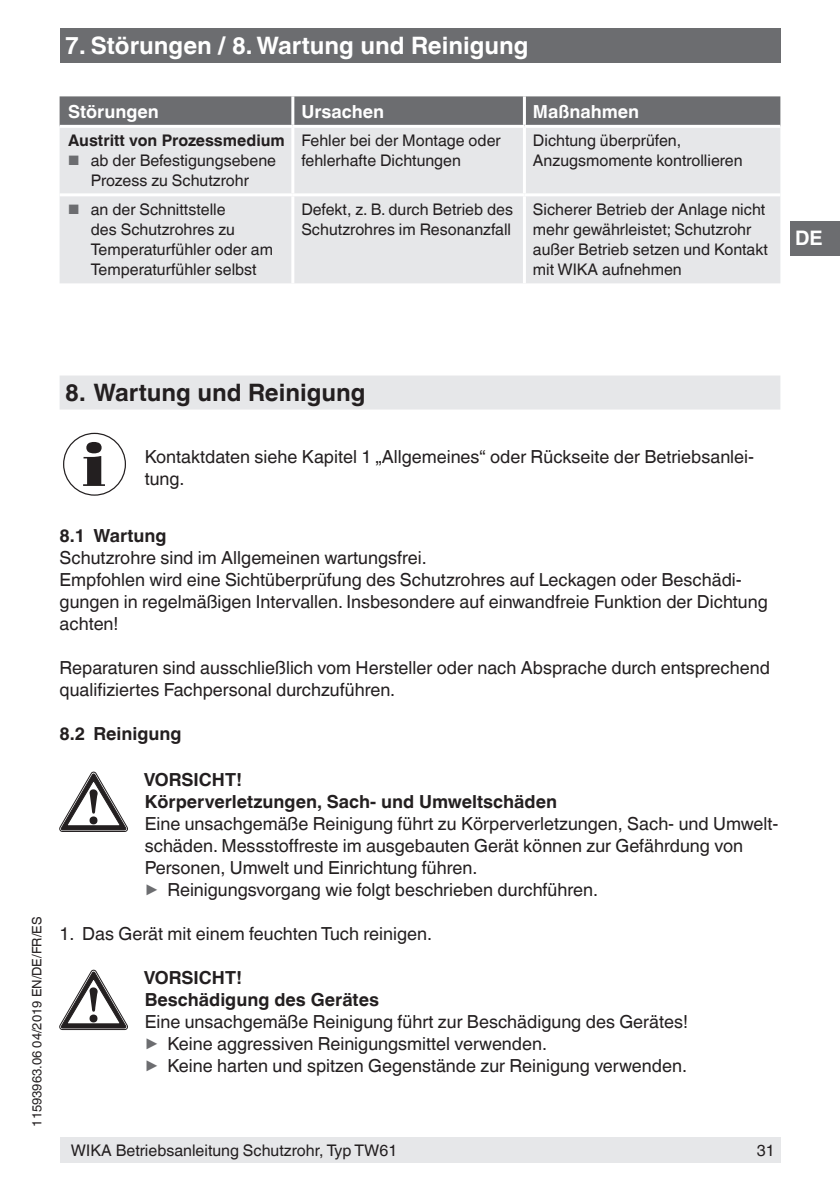
<style>
.page{position:relative;width:840px;height:1191px;background:#fff}
.page>*{position:absolute;margin:0;border:0;box-sizing:border-box;transform-origin:0 0}
.t1{font:700 24px "Helvetica World";color:#fff}
.t2{font:700 24px "Helvetica World";color:#231f20}
.t3{font:700 20px "Helvetica World";color:#fff}
.t4{font:18px/22px "Helvetica World";color:#231f20}
.t5{font:700 18px/22px "Helvetica World";color:#231f20}
.t6{font:700 18px "Helvetica World";color:#fff}
.t7{font:16px/20px "Helvetica World";color:#231f20}
.t8{font:700 16px "Helvetica World";color:#231f20}
.t9{font:13px "Helvetica World";color:#231f20}
.s1{font-size:13.6px;color:#6c6d70}
.s2{font-size:17.8px;color:#6c6d70}
</style>
<div class="page">
<div style="left:60px;top:1137px;width:720px;height:25px;background:#e6e7e9"></div>
<div style="left:60px;top:28px;width:720px;height:34px;background:#6c6d70"></div>
<div style="left:790px;top:221px;width:49px;height:34px;background:#6c6d70"></div>
<div style="left:60px;top:375px;width:720px;height:34px;background:#e6e7e9"></div>
<svg style="left:60px;top:96px;width:720px;height:29px;background:#6f7072"></svg>
<div style="left:60px;top:128px;width:720px;height:155px;background:#e6e7e9"></div>
<div style="left:60px;top:196px;width:462px;height:87px;background:#e6e7e9"></div>
<hr style="left:291px;top:96px;width:3px;height:29px;background:#fff">
<hr style="left:522px;top:96px;width:3px;height:29px;background:#fff">
<hr style="left:291px;top:128px;width:3px;height:65px;background:#fff">
<hr style="left:522px;top:128px;width:3px;height:65px;background:#fff">
<hr style="left:60px;top:193px;width:233px;height:3px;background:#fff">
<hr style="left:293px;top:193px;width:231px;height:3px;background:#fff">
<hr style="left:291px;top:196px;width:3px;height:87px;background:#fff">
<hr style="left:524px;top:193px;width:256px;height:3px;background:#fff">
<hr style="left:522px;top:196px;width:3px;height:87px;background:#fff">
<svg style="left:83px;top:442px;width:22px;height:44px"></svg>
<div style="left:63px;top:433px;width:63px;height:63px;border:1px solid #231f20;border-radius:50%"></div>
<svg style="left:60px;top:772px;width:67px;height:59px"></svg>
<svg style="left:60px;top:970px;width:67px;height:59px"></svg>
<h1 class="t1" style="left:65px;top:32px;width:464px">7. Störungen / 8. Wartung und Reinigung</h1>
<p class="t6" style="left:68px;top:101px;width:92px">Störungen</p>
<p class="t6" style="left:301px;top:101px;width:84px">Ursachen</p>
<p class="t6" style="left:532px;top:101px;width:108px">Maßnahmen</p>
<p class="t8" style="left:68px;top:131px;width:218px">Austritt von Prozessmedium</p>
<p class="t7" style="left:68px;top:151px;width:209px;text-align:center"><span class="s1">■</span> ab der Befestigungsebene<br>Prozess zu Schutzrohr</p>
<p class="t7" style="left:301px;top:131px;width:201px">Fehler bei der Montage oder fehlerhafte Dichtungen</p>
<p class="t7" style="left:532px;top:131px;width:211px">Dichtung überprüfen,<br>Anzugsmomente kontrollieren</p>
<p class="t7" style="left:91px;top:199px;width:183px;text-indent:-23px"><span class="s1">■</span> an der Schnittstelle<br>des Schutzrohres zu<br>Temperaturfühler oder am<br>Temperaturfühler selbst</p>
<p class="t7" style="left:301px;top:199px;width:213px">Defekt, z. B. durch Betrieb des<br>Schutzrohres im Resonanzfall</p>
<p class="t7" style="left:532px;top:199px;width:236px">Sicherer Betrieb der Anlage nicht mehr gewährleistet; Schutzrohr außer Betrieb setzen und Kontakt mit WIKA aufnehmen</p>
<p class="t3" style="left:794px;top:227px;width:29px">DE</p>
<p class="t9" style="left:29px;top:1126px;width:211px;rotate:-90deg">11593963.06 04/2019 EN/DE/FR/ES</p>
<h1 class="t2" style="left:65px;top:379px;width:302px">8. Wartung und Reinigung</h1>
<p class="t4" style="left:145px;top:445px;width:610px">Kontaktdaten siehe Kapitel 1 „Allgemeines“ oder Rückseite der Betriebsanlei&shy;tung.</p>
<p class="t5" style="left:60px;top:524px;width:108px">8.1 Wartung</p>
<p class="t4" style="left:60px;top:546px;width:709px">Schutzrohre sind im Allgemeinen wartungsfrei.<br>Empfohlen wird eine Sichtüberprüfung des Schutzrohres auf Leckagen oder Beschädi&shy;gungen in regelmäßigen Intervallen. Insbesondere auf einwandfreie Funktion der Dichtung achten!</p>
<p class="t4" style="left:60px;top:656px;width:711px">Reparaturen sind ausschließlich vom Hersteller oder nach Absprache durch entsprechend qualifiziertes Fachpersonal durchzuführen.</p>
<p class="t5" style="left:60px;top:722px;width:123px">8.2 Reinigung</p>
<p class="t5" style="left:144px;top:768px;width:414px">VORSICHT!<br>Körperverletzungen, Sach- und Umweltschäden</p>
<p class="t4" style="left:145px;top:812px;width:634px">Eine unsachgemäße Reinigung führt zu Körperverletzungen, Sach- und Umwelt&shy;schäden. Messstoffreste im ausgebauten Gerät können zur Gefährdung von Personen, Umwelt und Einrichtung führen.<br><span class="s2">▶</span> Reinigungsvorgang wie folgt beschrieben durchführen.</p>
<p class="t4" style="left:60px;top:922px;width:374px">1. Das Gerät mit einem feuchten Tuch reinigen.</p>
<p class="t5" style="left:144px;top:966px;width:236px">VORSICHT!<br>Beschädigung des Gerätes</p>
<p class="t4" style="left:145px;top:1010px;width:544px">Eine unsachgemäße Reinigung führt zur Beschädigung des Gerätes! <span class="s2">▶</span> Keine aggressiven Reinigungsmittel verwenden.<br><span class="s2">▶</span> Keine harten und spitzen Gegenstände zur Reinigung verwenden.</p>
<p class="t7" style="left:71px;top:1140px;width:328px">WIKA Betriebsanleitung Schutzrohr, Typ TW61</p>
<p class="t7" style="left:756px;top:1140px;width:19px">31</p>
</div>
